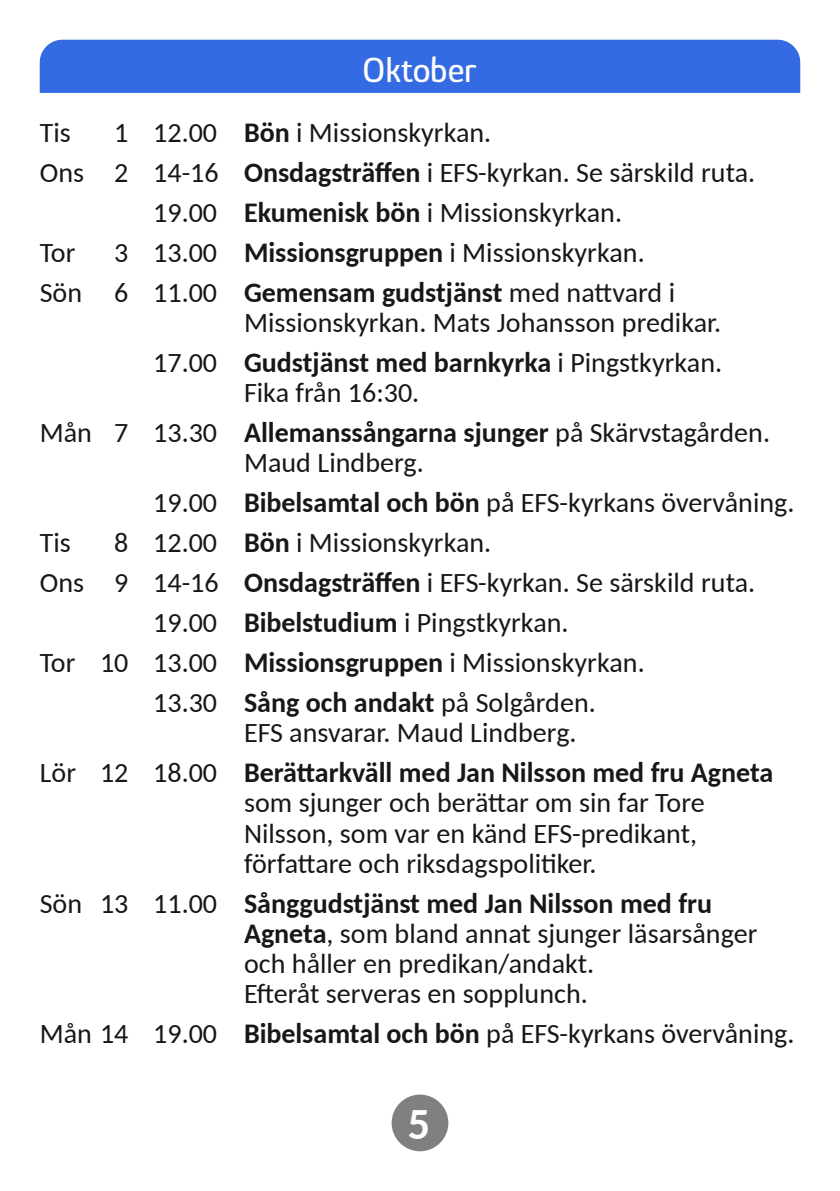
<style>
.page{position:relative;width:840px;height:1191px;background:#fff}
.page>*{position:absolute;margin:0;border:0;box-sizing:border-box;transform-origin:0 0}
.t1{font:700 44px "Carlito";color:#fff}
.t2{font:500 36px "Glory";color:#fff}
.t3{font:28px/30px "Carlito";color:#181715}
.t4{font:700 28px/40px "Carlito";color:#181715;text-align:center}
.s1{font-weight:700}
.s2{font-weight:400}
</style>
<div class="page">
<div style="left:391px;top:1094px;width:57px;height:57px;background:#808080;border-radius:50%"></div>
<div style="left:40px;top:40px;width:759px;height:53px;background:#346be2"></div>
<p class="t2" style="left:362px;top:49px;width:115px">Oktober</p>
<p class="t3" style="left:40px;top:120px;width:32px">Tis</p>
<p class="t3" style="left:114px;top:120px;width:378px">1 12.00 <span class="s1">Bön</span> i Missionskyrkan.</p>
<p class="t3" style="left:40px;top:160px;width:716px">Ons 2 14-16 <span class="s1">Onsdagsträffen</span> i EFS-kyrkan. Se särskild ruta.</p>
<p class="t3" style="left:153px;top:200px;width:470px">19.00 <span class="s1">Ekumenisk bön</span> i Missionskyrkan.</p>
<p class="t3" style="left:40px;top:240px;width:37px">Tor</p>
<p class="t3" style="left:40px;top:235px;width:636px;line-height:40px;text-indent:75px">3 13.00 <span class="s1">Missionsgruppen</span> i Missionskyrkan.<br>Sön 6 11.00 <span class="s1">Gemensam gudstjänst</span> med nattvard i</p>
<p class="t3" style="left:153px;top:305px;width:570px;line-height:40px;text-align:right">Missionskyrkan. Mats Johansson predikar.<br>17.00 <span class="s1">Gudstjänst med barnkyrka</span> i Pingstkyrkan.</p>
<p class="t3" style="left:40px;top:375px;width:731px;line-height:40px;text-indent:204px">Fika från 16:30.<br>Mån 7 13.30 <span class="s1">Allemanssångarna sjunger</span> på Skärvstagården.</p>
<p class="t3" style="left:153px;top:445px;width:642px;line-height:40px;text-indent:91px">Maud Lindberg.<br>19.00 <span class="s1">Bibelsamtal och bön</span> på EFS-kyrkans övervåning.</p>
<p class="t3" style="left:40px;top:530px;width:32px">Tis</p>
<p class="t3" style="left:114px;top:530px;width:378px">8 12.00 <span class="s1">Bön</span> i Missionskyrkan.</p>
<p class="t3" style="left:40px;top:570px;width:716px">Ons 9 14-16 <span class="s1">Onsdagsträffen</span> i EFS-kyrkan. Se särskild ruta.</p>
<p class="t3" style="left:153px;top:610px;width:416px">19.00 <span class="s1">Bibelstudium</span> i Pingstkyrkan.</p>
<p class="t3" style="left:40px;top:650px;width:606px">Tor 10 13.00 <span class="s1">Missionsgruppen</span> i Missionskyrkan.</p>
<p class="t3" style="left:153px;top:690px;width:444px">13.30 <span class="s1">Sång och andakt</span> på Solgården.</p>
<p class="t4" style="left:40px;top:715px;width:734px"><span class="s2">EFS ansvarar. Maud Lindberg.<br>Lör 12 18.00</span> Berättarkväll med Jan Nilsson med fru Agneta</p>
<p class="t3" style="left:244px;top:790px;width:462px">som sjunger och berättar om sin far Tore<br>Nilsson, som var en känd EFS-predikant, författare och riksdagspolitiker.</p>
<p class="t3" style="left:244px;top:890px;width:514px;text-indent:-204px">Sön 13 11.00 <span class="s1">Sånggudstjänst med Jan Nilsson med fru Agneta</span>, som bland annat sjunger läsarsånger och håller en predikan/andakt.<br>Efteråt serveras en sopplunch.</p>
<p class="t3" style="left:40px;top:1020px;width:755px">Mån 14 19.00 <span class="s1">Bibelsamtal och bön</span> på EFS-kyrkans övervåning.</p>
<h1 class="t1" style="left:407px;top:1106px;width:24px">5</h1>
</div>
